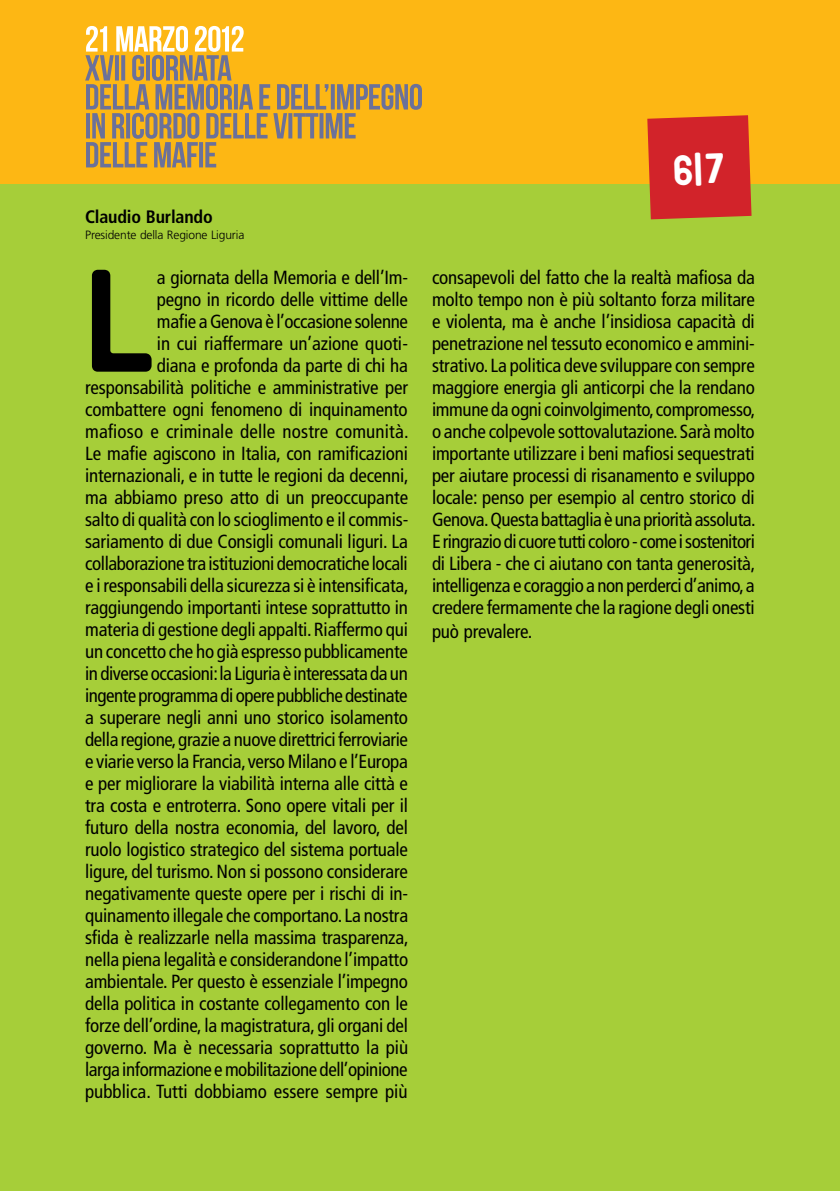
<style>
.page{position:relative;width:840px;height:1191px;background:#fff}
.page>*{position:absolute;margin:0;border:0;box-sizing:border-box;transform-origin:0 0}
.t1{font:139.2px "PTF NORDIC Round";color:#000}
.t2{font:condensed 19px/22px "Frutiger LT Std";letter-spacing:-.01em;color:#000;text-align:right}
.t3{font:700 condensed 18px "Frutiger LT Std";letter-spacing:-.01em;color:#000}
.t4{font:300 12px "Frutiger LT Std";letter-spacing:-.01em;color:#000}
</style>
<div class="page">
<div style="left:0;top:0;width:839px;height:1191px;background:#a6ce39"></div>
<div style="left:0;top:0;width:839px;height:184px;background:#fdb714"></div>
<svg style="left:85px;top:26px;width:337px;height:141px"></svg>
<svg style="left:647px;top:115px;width:104px;height:104px;background:#d22c29"></svg>
<p class="t3" style="left:85px;top:206px;width:129px">Claudio Burlando</p>
<p class="t4" style="left:85px;top:228px;width:161px">Presidente della Regione Liguria</p>
<p class="t2" style="left:85px;top:266px;width:325px">a giornata della Memoria e dell’Im-<br>pegno in ricordo delle vittime delle<br>mafie a Genova è l’occasione solenne<br>in cui riaffermare un’azione quoti-<br>diana e profonda da parte di chi ha responsabilità politiche e amministrative per combattere ogni fenomeno di inquinamento mafioso e criminale delle nostre comunità.<br>Le mafie agiscono in Italia, con ramificazioni internazionali, e in tutte le regioni da decenni, ma abbiamo preso atto di un preoccupante salto di qualità con lo scioglimento e il commis&shy;sariamento di due Consigli comunali liguri. La collaborazione tra istituzioni democratiche locali e i responsabili della sicurezza si è intensificata, raggiungendo importanti intese soprattutto in materia di gestione degli appalti. Riaffermo qui un concetto che ho già espresso pubblicamente in diverse occasioni: la Liguria è interessata da un ingente programma di opere pubbliche destinate a superare negli anni uno storico isolamento della regione, grazie a nuove direttrici ferroviarie e viarie verso la Francia, verso Milano e l’Europa e per migliorare la viabilità interna alle città e tra costa e entroterra. Sono opere vitali per il futuro della nostra economia, del lavoro, del ruolo logistico strategico del sistema portuale ligure, del turismo. Non si possono considerare negativamente queste opere per i rischi di in&shy;quinamento illegale che comportano. La nostra sfida è realizzarle nella massima trasparenza, nella piena legalità e considerandone l’impatto ambientale. Per questo è essenziale l’impegno della politica in costante collegamento con le forze dell’ordine, la magistratura, gli organi del governo. Ma è necessaria soprattutto la più larga informazione e mobilitazione dell’opinione pubblica. Tutti dobbiamo essere sempre più</p>
<p class="t2" style="left:432px;top:266px;width:325px;text-align:justify">consapevoli del fatto che la realtà mafiosa da molto tempo non è più soltanto forza militare e violenta, ma è anche l’insidiosa capacità di penetrazione nel tessuto economico e ammini&shy;strativo. La politica deve sviluppare con sempre maggiore energia gli anticorpi che la rendano immune da ogni coinvolgimento, compromesso, o anche colpevole sottovalutazione. Sarà molto importante utilizzare i beni mafiosi sequestrati per aiutare processi di risanamento e sviluppo locale: penso per esempio al centro storico di Genova. Questa battaglia è una priorità assoluta.<br>E ringrazio di cuore tutti coloro - come i sostenitori di Libera - che ci aiutano con tanta generosità, intelligenza e coraggio a non perderci d’animo, a credere fermamente che la ragione degli onesti</p>
<h1 class="t1" style="left:85px;top:261px;width:75px">L</h1>
<p class="t2" style="left:432px;top:620px;width:102px">può prevalere.</p>
</div>
